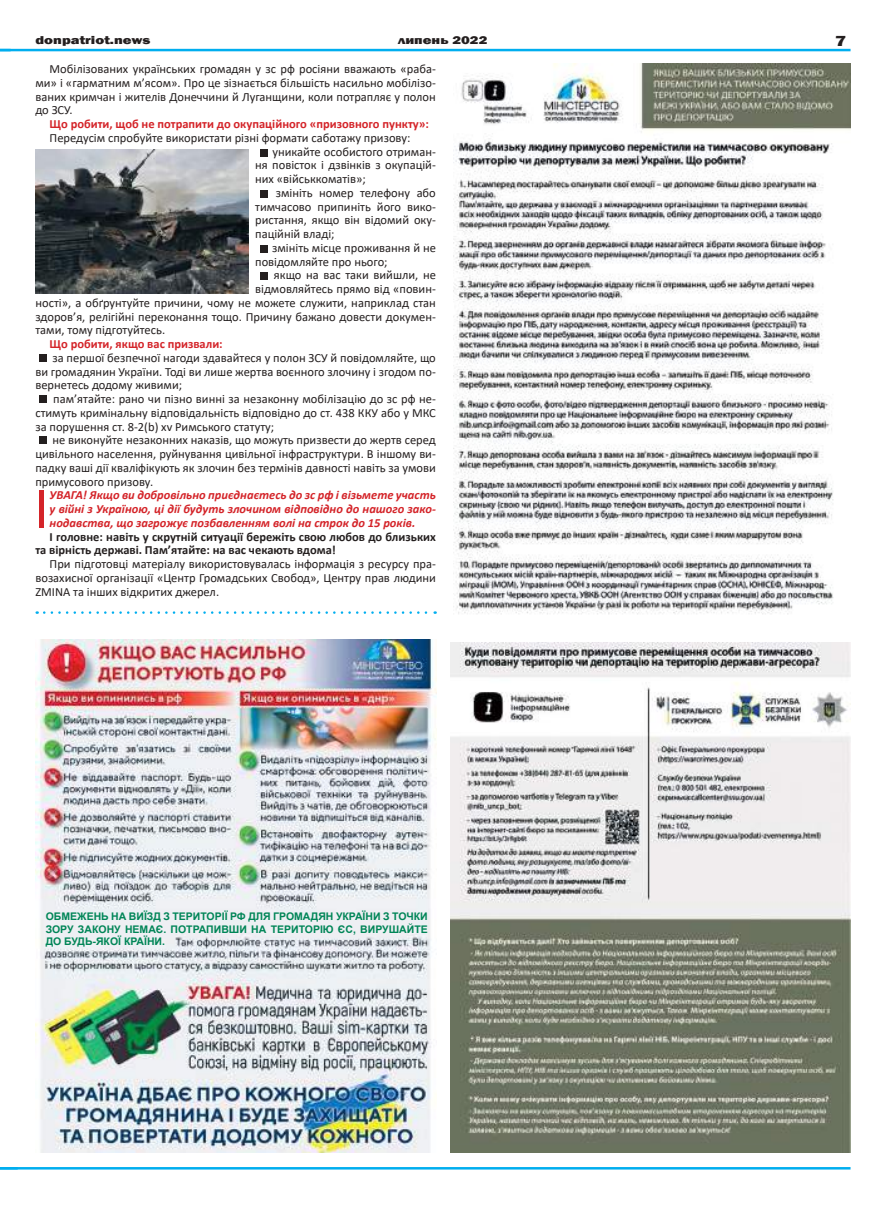
<style>
.page{position:relative;width:886px;height:1205px;background:#fff}
.page>*{position:absolute;margin:0;border:0;box-sizing:border-box;transform-origin:0 0}
.t1{font:800 15px "Franklin Gothic";color:#241f1f;scale:1.28 1}
.t2{font:12.5px/13.8px "Calibri";color:#241f1f;text-align:justify}
.t3{font:italic 700 12.5px/13.8px "Calibri";color:#d42429;text-align:justify}
.t4{font:700 12.5px/13.8px "Calibri";color:#241f1f}
.t5{font:700 12.5px "Calibri";color:#d42429}
.t6{font:800 11.75px "Franklin Gothic";color:#241f1f;scale:1.28 1}
.t7{font:700 10.5px/12.5px "Arial";color:#008557;text-align:justify}
</style>
<div class="page">
<hr style="left:0;top:49px;width:850px;height:2px;background:#00aeef">
<hr style="left:0;top:1167px;width:850px;height:2px;background:#00aeef">
<img style="left:35px;top:639px;width:401px;height:513px">
<div style="left:260px;top:149px;width:8px;height:7px;background:#241f1f"></div>
<div style="left:260px;top:245px;width:8px;height:7px;background:#241f1f"></div>
<div style="left:260px;top:272px;width:8px;height:8px;background:#241f1f"></div>
<div style="left:39px;top:436px;width:8px;height:8px;background:#241f1f"></div>
<div style="left:39px;top:395px;width:8px;height:8px;background:#241f1f"></div>
<div style="left:39px;top:354px;width:8px;height:7px;background:#241f1f"></div>
<div style="left:260px;top:190px;width:8px;height:7px;background:#241f1f"></div>
<svg style="left:44px;top:611px;width:392px;height:3px"></svg>
<hr style="left:39px;top:490px;width:4px;height:38px;background:#d42429">
<img style="left:35px;top:150px;width:213px;height:143px">
<img style="left:453px;top:64px;width:397px;height:551px">
<img style="left:450px;top:642px;width:400px;height:510px">
<p class="t6" style="left:35px;top:32px;width:91px">donpatriot.news</p>
<p class="t6" style="left:398px;top:32px;width:71px">липень 2022</p>
<p class="t1" style="left:835px;top:31px;width:10px">7</p>
<p class="t2" style="left:35px;top:62px;width:402px;text-indent:14px">Мобілізованих українських громадян у зс рф росіяни вважають «раба&shy;ми» і «гарматним м’ясом». Про це зізнається більшість насильно мобілізо&shy;ваних кримчан і жителів Донеччини й Луганщини, коли потрапляє у полон до ЗСУ.</p>
<p class="t5" style="left:50px;top:115px;width:381px">Що робити, щоб не потрапити до окупаційного «призовного пункту»:</p>
<p class="t2" style="left:50px;top:131px;width:362px">Передусім спробуйте використати різні формати саботажу призову:</p>
<p class="t2" style="left:272px;top:144px;width:165px">уникайте особистого отриман-</p>
<p class="t2" style="left:255px;top:158px;width:182px">ня повісток і дзвінків з окупацій-</p>
<p class="t2" style="left:255px;top:172px;width:112px">них «військкоматів»;</p>
<p class="t2" style="left:276px;top:186px;width:162px">змініть номер телефону або</p>
<p class="t2" style="left:255px;top:199px;width:182px">тимчасово припиніть його вико-</p>
<p class="t2" style="left:255px;top:213px;width:182px">ристання, якщо він відомий оку-</p>
<p class="t2" style="left:255px;top:227px;width:81px">паційній владі;</p>
<p class="t2" style="left:272px;top:241px;width:165px">змініть місце проживання й не</p>
<p class="t2" style="left:255px;top:254px;width:134px">повідомляйте про нього;</p>
<p class="t2" style="left:274px;top:268px;width:163px">якщо на вас таки вийшли, не</p>
<p class="t2" style="left:255px;top:282px;width:182px">відмовляйтесь прямо від «повин-</p>
<p class="t2" style="left:35px;top:296px;width:402px">ності», а обґрунтуйте причини, чому не можете служити, наприклад стан</p>
<p class="t2" style="left:35px;top:309px;width:402px">здоров’я, релігійні переконання тощо. Причину бажано довести докумен-</p>
<p class="t2" style="left:35px;top:323px;width:131px">тами, тому підготуйтесь.</p>
<p class="t5" style="left:50px;top:335px;width:175px">Що робити, якщо вас призвали:</p>
<p class="t2" style="left:35px;top:351px;width:402px;text-indent:17px">за першої безпечної нагоди здавайтеся у полон ЗСУ й повідомляйте, що ви громадянин України. Тоді ви лише жертва воєнного злочину і згодом по&shy;вернетесь додому живими;</p>
<p class="t2" style="left:35px;top:392px;width:402px;text-indent:18px">пам’ятайте: рано чи пізно винні за незаконну мобілізацію до зс рф не&shy;стимуть кримінальну відповідальність відповідно до ст. 438 ККУ або у МКС за порушення ст. 8-2(b) xv Римського статуту;</p>
<p class="t2" style="left:35px;top:433px;width:402px;text-indent:17px">не виконуйте незаконних наказів, що можуть призвести до жертв серед цивільного населення, руйнування цивільної інфраструктури. В іншому ви&shy;падку ваші дії кваліфікують як злочин без термінів давності навіть за умови примусового призову.</p>
<p class="t3" style="left:50px;top:488px;width:388px">УВАГА! Якщо ви добровільно приєднаєтесь до зс рф і візьмете участь у війні з Україною, ці дії будуть злочином відповідно до нашого зако&shy;нодавства, що загрожує позбавленням волі на строк до 15 років.</p>
<p class="t4" style="left:35px;top:529px;width:402px;text-indent:14px">І головне: навіть у скрутній ситуації бережіть свою любов до близьких та вірність державі. Пам’ятайте: на вас чекають вдома!</p>
<p class="t2" style="left:35px;top:557px;width:402px;text-indent:14px">При підготовці матеріалу використовувалась інформація з ресурсу пра&shy;возахисної організації «Центр Громадських Свобод», Центру прав людини ZMINA та інших відкритих джерел.</p>
<p class="t7" style="left:46px;top:910px;width:384px">ОБМЕЖЕНЬ НА ВИЇЗД З ТЕРИТОРІЇ РФ ДЛЯ ГРОМАДЯН УКРАЇНИ З ТОЧКИ ЗОРУ ЗАКОНУ НЕМАЄ. ПОТРАПИВШИ НА ТЕРИТОРІЮ ЄС, ВИРУШАЙТЕ ДО БУДЬ-ЯКОЇ КРАЇНИ.</p>
</div>
